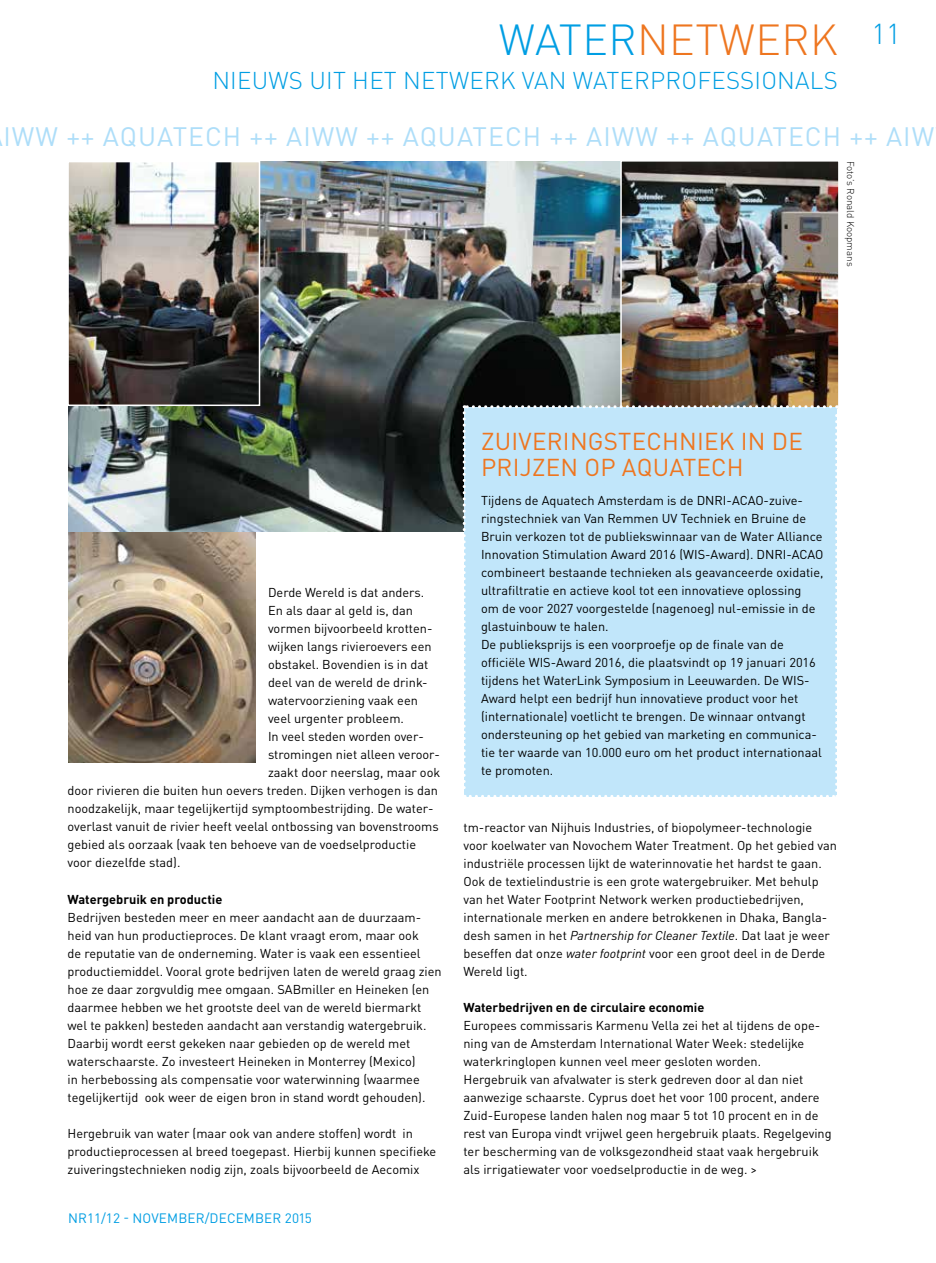
<style>
.page{position:relative;width:936px;height:1263px;background:#fff}
.page>*{position:absolute;margin:0;border:0;box-sizing:border-box;transform-origin:0 0}
.t1{font:300 42.9px "DIN Pro";letter-spacing:.01em;color:#ee7620}
.t2{font:300 28.5px "DIN Pro";color:#009ee3}
.t3{font:26.4px "DIN Pro";letter-spacing:.04em;color:#aedef9}
.t4{font:24.15px/26.4px "DIN Pro";letter-spacing:.01em;color:#ee7620}
.t5{font:300 24px "DIN Pro";letter-spacing:.01em;color:#009ee3}
.t6{font:13.5px "DIN Pro";letter-spacing:.01em;color:#009ee3}
.t7{font:12.75px/18px "DIN Pro";color:#000}
.t8{font:700 12.75px "DIN Pro";color:#000}
.t9{font:300 9.75px "DIN Pro";color:#000}
.s1{color:#009ee3}
.s2{font-style:italic}
</style>
<div class="page">
<img style="left:68px;top:532px;width:187px;height:231px">
<img style="left:68px;top:162px;width:551px;height:370px">
<img style="left:70px;top:164px;width:187px;height:239px">
<div style="left:67px;top:161px;width:193px;height:245px;border:2px solid #fff"></div>
<img style="left:619px;top:161px;width:220px;height:245px">
<div style="left:462px;top:405px;width:376px;height:392px;background:#c1e6fa"></div>
<h1 class="t1" style="left:499px;top:6px;width:340px"><span class="s1">WATER</span>NETWERK</h1>
<h3 class="t5" style="left:212px;top:62px;width:627px">NIEUWS UIT HET NETWERK VAN WATERPROFESSIONALS</h3>
<h2 class="t2" style="left:871px;top:12px;width:31px">11</h2>
<h3 class="t3" style="left:3px;top:115px;width:932px">IWW ++ AQUATECH ++ AIWW ++ AQUATECH ++ AIWW ++ AQUATECH ++ AIW</h3>
<p class="t9" style="left:858px;top:161px;width:107px;rotate:90deg">Foto’s Ronald Koopmans</p>
<p class="t7" style="left:268px;top:582px;width:158px">Derde Wereld is dat anders.</p>
<p class="t7" style="left:268px;top:600px;width:146px">En als daar al geld is, dan</p>
<p class="t7" style="left:268px;top:618px;width:166px">vormen bijvoorbeeld krotten-</p>
<p class="t7" style="left:268px;top:636px;width:165px">wijken langs rivieroevers een</p>
<p class="t7" style="left:268px;top:654px;width:162px">obstakel. Bovendien is in dat</p>
<p class="t7" style="left:268px;top:672px;width:161px">deel van de wereld de drink-</p>
<p class="t7" style="left:268px;top:690px;width:151px">watervoorziening vaak een</p>
<p class="t7" style="left:268px;top:708px;width:137px">veel urgenter probleem.</p>
<p class="t7" style="left:268px;top:726px;width:157px">In veel steden worden over-</p>
<p class="t7" style="left:268px;top:744px;width:173px">stromingen niet alleen veroor-</p>
<p class="t7" style="left:268px;top:763px;width:174px">zaakt door neerslag, maar ook</p>
<p class="t7" style="left:67px;top:781px;width:372px">door rivieren die buiten hun oevers treden. Dijken verhogen is dan</p>
<p class="t7" style="left:67px;top:799px;width:367px">noodzakelijk, maar tegelijkertijd symptoombestrijding. De water-</p>
<p class="t7" style="left:67px;top:817px;width:373px">overlast vanuit de rivier heeft veelal ontbossing van bovenstrooms</p>
<p class="t7" style="left:67px;top:835px;width:350px">gebied als oorzaak (vaak ten behoeve van de voedselproductie</p>
<p class="t7" style="left:67px;top:853px;width:114px">voor diezelfde stad).</p>
<p class="t8" style="left:67px;top:888px;width:156px">Watergebruik en productie</p>
<p class="t7" style="left:67px;top:907px;width:376px">Bedrijven besteden meer en meer aandacht aan de duurzaam&shy;heid van hun productieproces. De klant vraagt erom, maar ook<br>de reputatie van de onderneming. Water is vaak een essentieel productiemiddel. Vooral grote bedrijven laten de wereld graag zien hoe ze daar zorgvuldig mee omgaan. SABmiller en Heineken (en daarmee hebben we het grootste deel van de wereld biermarkt wel te pakken) besteden aandacht aan verstandig watergebruik.<br>Daarbij wordt eerst gekeken naar gebieden op de wereld met waterschaarste. Zo investeert Heineken in Monterrey (Mexico)<br>in herbebossing als compensatie voor waterwinning (waarmee tegelijkertijd ook weer de eigen bron in stand wordt gehouden).</p>
<p class="t7" style="left:67px;top:1123px;width:370px">Hergebruik van water (maar ook van andere stoffen) wordt in productieprocessen al breed toegepast. Hierbij kunnen specifieke zuiveringstechnieken nodig zijn, zoals bijvoorbeeld de Aecomix</p>
<p class="t6" style="left:68px;top:1208px;width:245px">NR11/12 - NOVEMBER/DECEMBER 2015</p>
<h3 class="t4" style="left:481px;top:426px;width:323px">ZUIVERINGSTECHNIEK IN DE<br>PRIJZEN OP AQUATECH</h3>
<p class="t7" style="left:481px;top:490px;width:344px">Tijdens de Aquatech Amsterdam is de DNRI-ACAO-zuive&shy;ringstechniek van Van Remmen UV Techniek en Bruine de Bruin verkozen tot de publiekswinnaar van de Water Alliance Innovation Stimulation Award 2016 (WIS-Award). DNRI-ACAO combineert bestaande technieken als geavanceerde oxidatie, ultrafiltratie en actieve kool tot een innovatieve oplossing<br>om de voor 2027 voorgestelde (nagenoeg) nul-emissie in de glastuinbouw te halen.<br>De publieksprijs is een voorproefje op de finale van de officiële WIS-Award 2016, die plaatsvindt op 19 januari 2016 tijdens het WaterLink Symposium in Leeuwarden. De WIS-Award helpt een bedrijf hun innovatieve product voor het (internationale) voetlicht te brengen. De winnaar ontvangt ondersteuning op het gebied van marketing en communica&shy;tie ter waarde van 10.000 euro om het product internationaal te promoten.</p>
<p class="t7" style="left:463px;top:817px;width:375px">tm-reactor van Nijhuis Industries, of biopolymeer-technologie voor koelwater van Novochem Water Treatment. Op het gebied van industriële processen lijkt de waterinnovatie het hardst te gaan.<br>Ook de textielindustrie is een grote watergebruiker. Met behulp van het Water Footprint Network werken productiebedrijven, internationale merken en andere betrokkenen in Dhaka, Bangla&shy;desh samen in het <span class="s2">Partnership for Cleaner Textile</span>. Dat laat je weer beseffen dat onze <span class="s2">water footprint</span> voor een groot deel in de Derde Wereld ligt.</p>
<p class="t8" style="left:463px;top:996px;width:242px">Waterbedrijven en de circulaire economie</p>
<p class="t7" style="left:463px;top:1015px;width:370px">Europees commissaris Karmenu Vella zei het al tijdens de ope&shy;ning van de Amsterdam International Water Week: stedelijke waterkringlopen kunnen veel meer gesloten worden.<br>Hergebruik van afvalwater is sterk gedreven door al dan niet aanwezige schaarste. Cyprus doet het voor 100 procent, andere Zuid-Europese landen halen nog maar 5 tot 10 procent en in de rest van Europa vindt vrijwel geen hergebruik plaats. Regelgeving ter bescherming van de volksgezondheid staat vaak hergebruik als irrigatiewater voor voedselproductie in de weg. &gt;</p>
</div>
